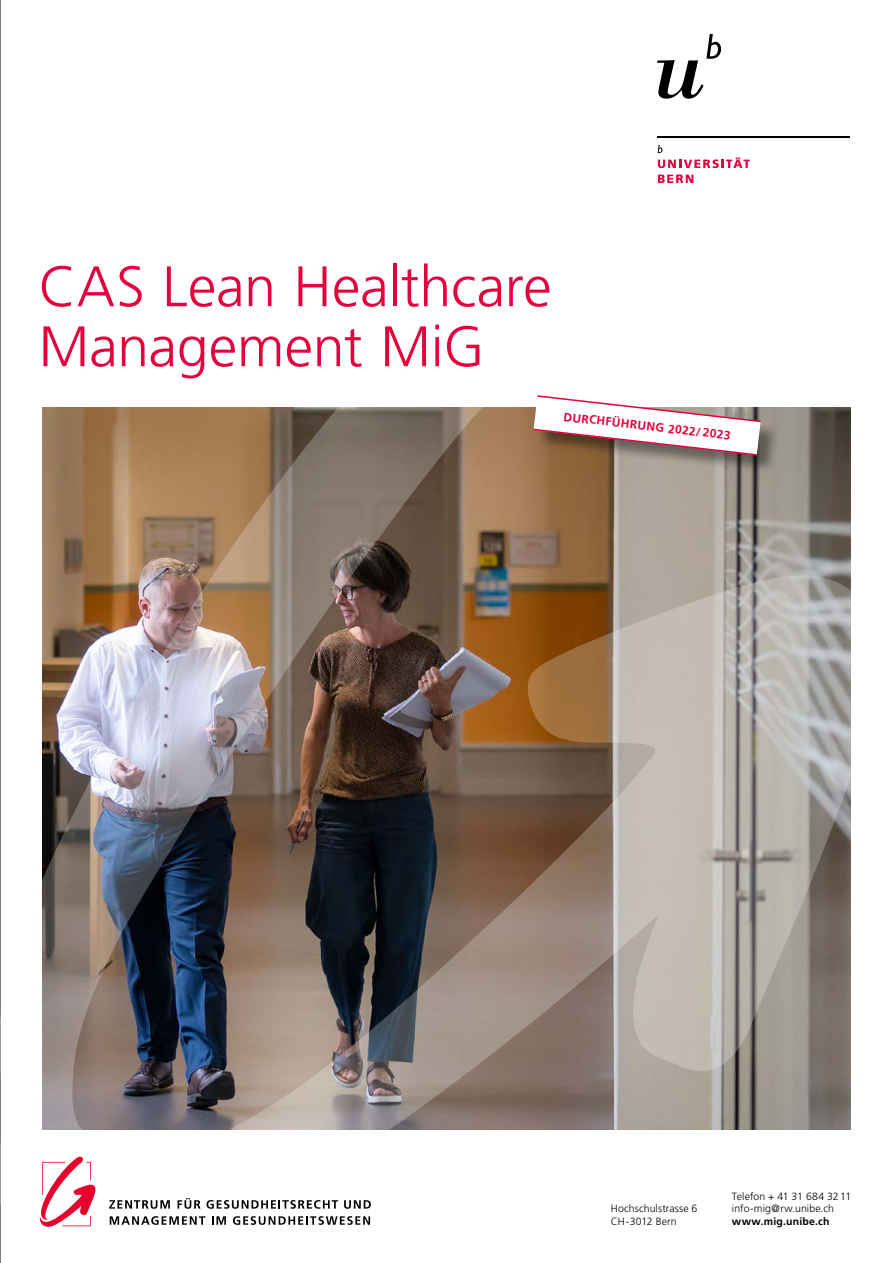
<style>
.page{position:relative;width:893px;height:1263px;background:#fff}
.page>*{position:absolute;margin:0;border:0;box-sizing:border-box;transform-origin:0 0}
.t1{font:300 57px/60px "Frutiger LT Pro";letter-spacing:-.005em;color:#e4003c}
.t2{font:700 12px "Frutiger LT Pro";color:#e4003c}
.t3{font:300 10.5px/12.6px "Frutiger LT Pro";letter-spacing:.01em;color:#000}
.t4{font:700 10.5px "Frutiger LT Pro";letter-spacing:.02em;color:#000}
</style>
<div class="page">
<hr style="left:0;top:0;width:1px;height:1263px;background:#000">
<img style="left:704px;top:407px;width:146px;height:168px">
<div style="left:536px;top:399px;width:243px;height:75px;background:#000;opacity:.4"></div>
<svg style="left:704px;top:399px;width:58px;height:57px"></svg>
<svg style="left:0;top:144px;width:704px;height:431px"></svg>
<img style="left:0;top:575px;width:851px;height:686px">
<svg style="left:109px;top:1200px;width:61px;height:9px"></svg>
<svg style="left:178px;top:1198px;width:22px;height:11px"></svg>
<svg style="left:206px;top:1200px;width:132px;height:9px"></svg>
<svg style="left:344px;top:1200px;width:27px;height:9px"></svg>
<svg style="left:110px;top:1216px;width:95px;height:9px"></svg>
<svg style="left:212px;top:1216px;width:14px;height:9px"></svg>
<svg style="left:233px;top:1216px;width:137px;height:9px"></svg>
<svg style="left:40px;top:1156px;width:55px;height:77px"></svg>
<svg style="left:657px;top:34px;width:64px;height:65px"></svg>
<hr style="left:657px;top:136px;width:193px;height:2px;background:#000">
<svg style="left:657px;top:145px;width:93px;height:23px"></svg>
<svg style="left:658px;top:175px;width:35px;height:8px"></svg>
<h1 class="t1" style="left:39px;top:257px;width:515px">CAS Lean Healthcare<br>Management MiG</h1>
<p class="t2" style="left:564px;top:410px;width:170px;rotate:6deg">DURCHFÜHRUNG 2022/ 2023</p>
<p class="t3" style="left:611px;top:1202px;width:88px">Hochschulstrasse 6<br>CH-3012 Bern</p>
<p class="t3" style="left:732px;top:1190px;width:121px">Telefon + 41 31 684 32 11 info-mig@rw.unibe.ch</p>
<p class="t4" style="left:732px;top:1215px;width:99px">www.mig.unibe.ch</p>
</div>
